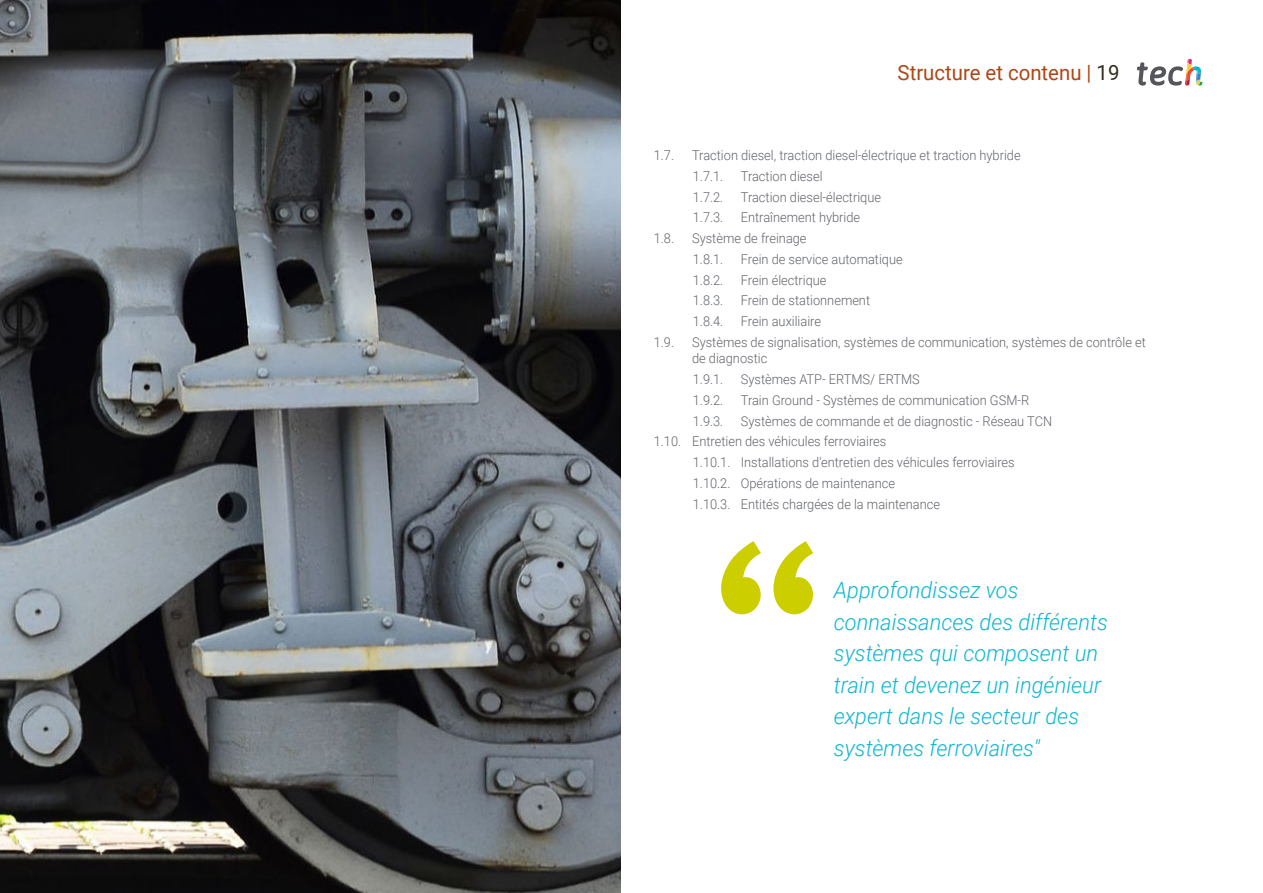
<style>
.page{position:relative;width:1263px;height:893px;background:#fff}
.page>*{position:absolute;margin:0;border:0;box-sizing:border-box;transform-origin:0 0}
.t1{font:italic 300 22.5px/31.5px "Roboto";color:#0fb6cf}
.t2{font:21px "Roboto";color:#ae4615}
.t3{font:300 13.5px/20.7px "Roboto";color:#61646a;scale:.95 1}
.s1{color:#312e20}
</style>
<div class="page">
<img style="left:0;top:0;width:621px;height:893px">
<svg style="left:1137px;top:59px;width:65px;height:27px"></svg>
<svg style="left:721px;top:541px;width:92px;height:73px"></svg>
<h2 class="t2" style="left:898px;top:57px;width:223px">Structure et contenu | <span class="s1">19</span></h2>
<p class="t3" style="left:654px;top:144px;width:23px">1.7.</p>
<p class="t3" style="left:692px;top:144px;width:347px">Traction diesel, traction diesel-électrique et traction hybride<br>1.7.1.</p>
<p class="t3" style="left:741px;top:165px;width:87px">Traction diesel</p>
<p class="t3" style="left:693px;top:186px;width:34px">1.7.2.</p>
<p class="t3" style="left:741px;top:186px;width:149px">Traction diesel-électrique</p>
<p class="t3" style="left:693px;top:207px;width:34px">1.7.3.</p>
<p class="t3" style="left:741px;top:207px;width:127px">Entraînement hybride</p>
<p class="t3" style="left:654px;top:227px;width:23px">1.8.</p>
<p class="t3" style="left:692px;top:227px;width:122px">Système de freinage<br>1.8.1.</p>
<p class="t3" style="left:741px;top:248px;width:172px">Frein de service automatique</p>
<p class="t3" style="left:693px;top:269px;width:34px">1.8.2.</p>
<p class="t3" style="left:741px;top:269px;width:92px">Frein électrique</p>
<p class="t3" style="left:693px;top:290px;width:34px">1.8.3.</p>
<p class="t3" style="left:741px;top:290px;width:138px">Frein de stationnement</p>
<p class="t3" style="left:693px;top:310px;width:34px">1.8.4.</p>
<p class="t3" style="left:741px;top:310px;width:86px">Frein auxiliaire</p>
<p class="t3" style="left:654px;top:331px;width:23px">1.9.</p>
<p class="t3" style="left:692px;top:333px;width:479px;line-height:16.5px">Systèmes de signalisation, systèmes de communication, systèmes de contrôle et de diagnostic</p>
<p class="t3" style="left:693px;top:368px;width:34px">1.9.1.</p>
<p class="t3" style="left:741px;top:368px;width:190px">Systèmes ATP- ERTMS/ ERTMS</p>
<p class="t3" style="left:693px;top:389px;width:34px">1.9.2.</p>
<p class="t3" style="left:741px;top:389px;width:305px">Train Ground - Systèmes de communication GSM-R</p>
<p class="t3" style="left:693px;top:410px;width:34px">1.9.3.</p>
<p class="t3" style="left:741px;top:410px;width:329px">Systèmes de commande et de diagnostic - Réseau TCN</p>
<p class="t3" style="left:654px;top:431px;width:246px">1.10. Entretien des véhicules ferroviaires</p>
<p class="t3" style="left:693px;top:451px;width:340px">1.10.1. Installations d'entretien des véhicules ferroviaires</p>
<p class="t3" style="left:693px;top:472px;width:214px">1.10.2. Opérations de maintenance</p>
<p class="t3" style="left:693px;top:493px;width:262px">1.10.3. Entités chargées de la maintenance</p>
<h1 class="t1" style="left:834px;top:574px;width:275px">Approfondissez vos connaissances des différents systèmes qui composent un train et devenez un ingénieur expert dans le secteur des systèmes ferroviaires"</h1>
</div>
